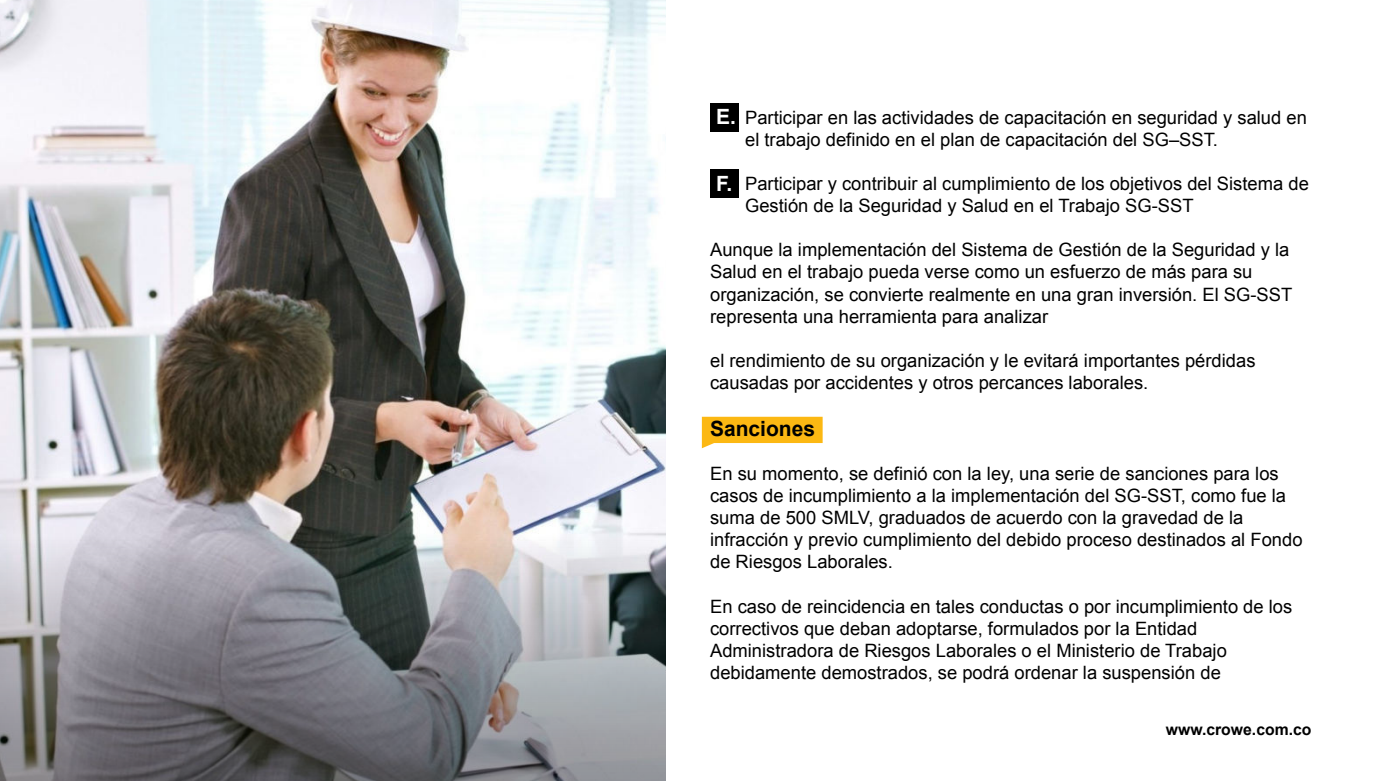
<style>
.page{position:relative;width:1388px;height:781px;background:#fff}
.page>*{position:absolute;margin:0;border:0;box-sizing:border-box;transform-origin:0 0}
.t1{font:700 21px "Arial";color:#000}
.t2{font:700 21px "Arial";color:#fff}
.t3{font:18.38px/22.1px "Arial";color:#000}
.t4{font:700 15.75px "Arial";color:#000}
</style>
<div class="page">
<svg style="left:702px;top:416px;width:120px;height:32px;background:#fcc43b"></svg>
<img style="left:0;top:0;width:665px;height:536px">
<svg style="left:0;top:536px;width:665px;height:244px;background:#86868b"></svg>
<div style="left:710px;top:103px;width:28px;height:28px;background:#000"></div>
<div style="left:710px;top:170px;width:28px;height:28px;background:#000"></div>
<p class="t2" style="left:716px;top:109px;width:21px">E.</p>
<p class="t3" style="left:745px;top:108px;width:563px">Participar en las actividades de capacitación en seguridad y salud en el trabajo definido en el plan de capacitación del SG–SST.</p>
<p class="t3" style="left:745px;top:174px;width:565px">Participar y contribuir al cumplimiento de los objetivos del Sistema de<br>Gestión de la Seguridad y Salud en el Trabajo SG-SST</p>
<p class="t3" style="left:710px;top:240px;width:584px">Aunque la implementación del Sistema de Gestión de la Seguridad y la Salud en el trabajo pueda verse como un esfuerzo de más para su organización, se convierte realmente en una gran inversión. El SG-SST representa una herramienta para analizar</p>
<p class="t3" style="left:710px;top:351px;width:547px">el rendimiento de su organización y le evitará importantes pérdidas causadas por accidentes y otros percances laborales.</p>
<p class="t1" style="left:710px;top:421px;width:107px">Sanciones</p>
<p class="t3" style="left:710px;top:464px;width:594px">En su momento, se definió con la ley, una serie de sanciones para los casos de incumplimiento a la implementación del SG-SST, como fue la suma de 500 SMLV, graduados de acuerdo con la gravedad de la infracción y previo cumplimiento del debido proceso destinados al Fondo de Riesgos Laborales.</p>
<p class="t3" style="left:710px;top:596px;width:584px">En caso de reincidencia en tales conductas o por incumplimiento de los correctivos que deban adoptarse, formulados por la Entidad Administradora de Riesgos Laborales o el Ministerio de Trabajo debidamente demostrados, se podrá ordenar la suspensión de</p>
<p class="t2" style="left:716px;top:175px;width:18px">F.</p>
<p class="t4" style="left:1166px;top:723px;width:147px">www.crowe.com.co</p>
</div>
